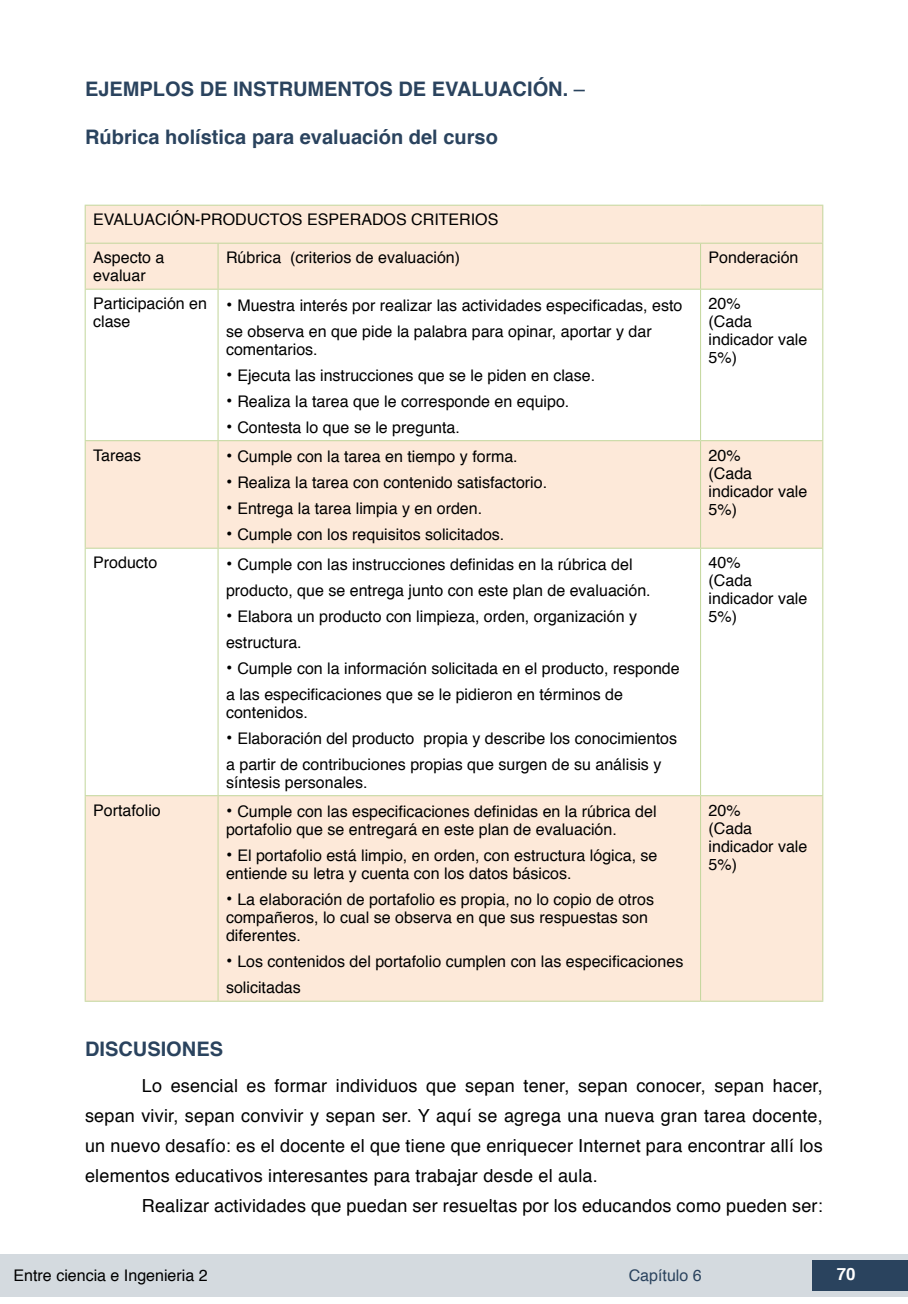
<style>
.page{position:relative;width:908px;height:1304px;background:#fff}
.page>*{position:absolute;margin:0;border:0;box-sizing:border-box;transform-origin:0 0}
.TITULOS{font:700 20px "Helvetica";color:#2a435e}
.Subtitulo{font:700 20px "Helvetica";color:#2a435e}
.txt{font:18px/30px "Helvetica";letter-spacing:.01em;color:#000;text-align:justify}
.t1{font:700 16.8px "Helvetica";color:#fff}
.tab_txt{font:16px/18px "Helvetica";color:#000}
.t2{font:16px "Helvetica";color:#2a435e}
.s1{font-weight:400}
.s2{font-size:18px}
</style>
<div class="page">
<div style="left:0;top:1254px;width:906px;height:43px;background:#d4dadf"></div>
<div style="left:812px;top:1261px;width:95px;height:30px;background:#2a435e"></div>
<svg style="left:86px;top:206px;width:735px;height:795px;fill:#fde9d9"></svg>
<hr style="left:85px;top:205px;width:133px;height:1px;background:#c2d69b">
<hr style="left:85px;top:206px;width:1px;height:37px;background:#c2d69b">
<hr style="left:218px;top:205px;width:482px;height:1px;background:#c2d69b">
<hr style="left:700px;top:205px;width:122px;height:1px;background:#c2d69b">
<hr style="left:821px;top:206px;width:1px;height:37px;background:#c2d69b">
<hr style="left:85px;top:243px;width:133px;height:1px;background:#c2d69b">
<hr style="left:85px;top:244px;width:1px;height:45px;background:#c2d69b">
<hr style="left:218px;top:243px;width:482px;height:1px;background:#c2d69b">
<hr style="left:217px;top:244px;width:1px;height:45px;background:#c2d69b">
<hr style="left:700px;top:243px;width:122px;height:1px;background:#c2d69b">
<hr style="left:699px;top:244px;width:1px;height:45px;background:#c2d69b">
<hr style="left:821px;top:244px;width:1px;height:45px;background:#c2d69b">
<hr style="left:85px;top:289px;width:133px;height:1px;background:#c2d69b">
<hr style="left:85px;top:290px;width:1px;height:150px;background:#c2d69b">
<hr style="left:218px;top:289px;width:482px;height:1px;background:#c2d69b">
<hr style="left:217px;top:290px;width:1px;height:150px;background:#c2d69b">
<hr style="left:700px;top:289px;width:122px;height:1px;background:#c2d69b">
<hr style="left:699px;top:290px;width:1px;height:150px;background:#c2d69b">
<hr style="left:821px;top:290px;width:1px;height:150px;background:#c2d69b">
<hr style="left:85px;top:440px;width:133px;height:1px;background:#c2d69b">
<hr style="left:85px;top:441px;width:1px;height:107px;background:#c2d69b">
<hr style="left:218px;top:440px;width:482px;height:1px;background:#c2d69b">
<hr style="left:217px;top:441px;width:1px;height:107px;background:#c2d69b">
<hr style="left:700px;top:440px;width:122px;height:1px;background:#c2d69b">
<hr style="left:699px;top:441px;width:1px;height:107px;background:#c2d69b">
<hr style="left:821px;top:441px;width:1px;height:107px;background:#c2d69b">
<hr style="left:85px;top:548px;width:133px;height:1px;background:#c2d69b">
<hr style="left:85px;top:549px;width:1px;height:246px;background:#c2d69b">
<hr style="left:218px;top:548px;width:482px;height:1px;background:#c2d69b">
<hr style="left:217px;top:549px;width:1px;height:246px;background:#c2d69b">
<hr style="left:700px;top:548px;width:122px;height:1px;background:#c2d69b">
<hr style="left:699px;top:549px;width:1px;height:246px;background:#c2d69b">
<hr style="left:821px;top:549px;width:1px;height:246px;background:#c2d69b">
<hr style="left:85px;top:795px;width:133px;height:1px;background:#c2d69b">
<hr style="left:85px;top:796px;width:1px;height:205px;background:#c2d69b">
<hr style="left:218px;top:795px;width:482px;height:1px;background:#c2d69b">
<hr style="left:217px;top:796px;width:1px;height:205px;background:#c2d69b">
<hr style="left:700px;top:795px;width:122px;height:1px;background:#c2d69b">
<hr style="left:699px;top:796px;width:1px;height:205px;background:#c2d69b">
<hr style="left:821px;top:796px;width:1px;height:205px;background:#c2d69b">
<hr style="left:85px;top:1001px;width:133px;height:1px;background:#c2d69b">
<hr style="left:218px;top:1001px;width:482px;height:1px;background:#c2d69b">
<hr style="left:700px;top:1001px;width:122px;height:1px;background:#c2d69b">
<p class="TITULOS" style="left:85px;top:73px;width:501px">EJEMPLOS DE INSTRUMENTOS DE EVALUACIÓN. <span class="s1">–</span></p>
<p class="Subtitulo" style="left:85px;top:121px;width:414px">Rúbrica holística para evaluación del curso</p>
<p class="tab_txt" style="left:93px;top:211px;width:406px">EVALUACIÓN-PRODUCTOS ESPERADOS CRITERIOS</p>
<p class="tab_txt" style="left:93px;top:249px;width:73px">Aspecto a evaluar</p>
<p class="tab_txt" style="left:226px;top:249px;width:235px">Rúbrica (criterios de evaluación)</p>
<p class="tab_txt" style="left:708px;top:249px;width:91px">Ponderación</p>
<p class="tab_txt" style="left:93px;top:295px;width:115px">Participación en clase</p>
<p class="tab_txt" style="left:226px;top:293px;width:457px;line-height:26px"><span class="s2">•</span> Muestra interés por realizar las actividades especificadas, esto se observa en que pide la palabra para opinar, aportar y dar</p>
<p class="tab_txt" style="left:226px;top:341px;width:93px">comentarios.</p>
<p class="tab_txt" style="left:226px;top:367px;width:370px"><span class="s2">•</span> Ejecuta las instrucciones que se le piden en clase.</p>
<p class="tab_txt" style="left:226px;top:393px;width:345px"><span class="s2">•</span> Realiza la tarea que le corresponde en equipo.</p>
<p class="tab_txt" style="left:226px;top:419px;width:235px"><span class="s2">•</span> Contesta lo que se le pregunta.</p>
<p class="tab_txt" style="left:708px;top:295px;width:34px">20%</p>
<p class="tab_txt" style="left:708px;top:313px;width:100px">(Cada indicador vale<br>5%)</p>
<p class="tab_txt" style="left:93px;top:447px;width:50px">Tareas</p>
<p class="tab_txt" style="left:226px;top:448px;width:293px"><span class="s2">•</span> Cumple con la tarea en tiempo y forma.</p>
<p class="tab_txt" style="left:226px;top:474px;width:322px"><span class="s2">•</span> Realiza la tarea con contenido satisfactorio.</p>
<p class="tab_txt" style="left:226px;top:500px;width:257px"><span class="s2">•</span> Entrega la tarea limpia y en orden.</p>
<p class="tab_txt" style="left:226px;top:526px;width:280px"><span class="s2">•</span> Cumple con los requisitos solicitados.</p>
<p class="tab_txt" style="left:93px;top:554px;width:66px">Producto</p>
<p class="tab_txt" style="left:226px;top:552px;width:426px;line-height:26px"><span class="s2">•</span> Cumple con las instrucciones definidas en la rúbrica del producto, que se entrega junto con este plan de evaluación.</p>
<p class="tab_txt" style="left:226px;top:604px;width:412px;line-height:26px"><span class="s2">•</span> Elabora un producto con limpieza, orden, organización y estructura.</p>
<p class="tab_txt" style="left:226px;top:656px;width:455px;line-height:26px"><span class="s2">•</span> Cumple con la información solicitada en el producto, responde a las especificaciones que se le pidieron en términos de</p>
<p class="tab_txt" style="left:226px;top:704px;width:83px">contenidos.</p>
<p class="tab_txt" style="left:226px;top:726px;width:452px;line-height:26px"><span class="s2">•</span> Elaboración del producto propia y describe los conocimientos a partir de contribuciones propias que surgen de su análisis y</p>
<p class="tab_txt" style="left:226px;top:774px;width:143px">síntesis personales.</p>
<p class="tab_txt" style="left:93px;top:802px;width:69px">Portafolio</p>
<p class="tab_txt" style="left:226px;top:803px;width:432px"><span class="s2">•</span> Cumple con las especificaciones definidas en la rúbrica del portafolio que se entregará en este plan de evaluación.</p>
<p class="tab_txt" style="left:226px;top:847px;width:433px"><span class="s2">•</span> El portafolio está limpio, en orden, con estructura lógica, se entiende su letra y cuenta con los datos básicos.</p>
<p class="tab_txt" style="left:226px;top:891px;width:429px"><span class="s2">•</span> La elaboración de portafolio es propia, no lo copio de otros compañeros, lo cual se observa en que sus respuestas son diferentes.</p>
<p class="tab_txt" style="left:226px;top:949px;width:458px;line-height:26px"><span class="s2">•</span> Los contenidos del portafolio cumplen con las especificaciones solicitadas</p>
<p class="tab_txt" style="left:708px;top:447px;width:34px">20%</p>
<p class="tab_txt" style="left:708px;top:465px;width:100px">(Cada indicador vale<br>5%)</p>
<p class="tab_txt" style="left:708px;top:554px;width:34px">40%</p>
<p class="tab_txt" style="left:708px;top:572px;width:100px">(Cada indicador vale<br>5%)</p>
<p class="tab_txt" style="left:708px;top:802px;width:34px">20%</p>
<p class="tab_txt" style="left:708px;top:820px;width:100px">(Cada indicador vale<br>5%)</p>
<p class="TITULOS" style="left:85px;top:1033px;width:139px">DISCUSIONES</p>
<p class="txt" style="left:85px;top:1071px;width:738px;text-indent:57px">Lo esencial es formar individuos que sepan tener, sepan conocer, sepan hacer, sepan vivir, sepan convivir y sepan ser. Y aquí se agrega una nueva gran tarea docente, un nuevo desafío: es el docente el que tiene que enriquecer Internet para encontrar allí los elementos educativos interesantes para trabajar desde el aula.</p>
<p class="txt" style="left:142px;top:1191px;width:682px">Realizar actividades que puedan ser resueltas por los educandos como pueden ser:</p>
<p class="tab_txt" style="left:14px;top:1267px;width:195px">Entre ciencia e Ingenieria 2</p>
<p class="t2" style="left:628px;top:1263px;width:74px">Capítulo 6</p>
<p class="t1" style="left:836px;top:1261px;width:20px">70</p>
</div>
